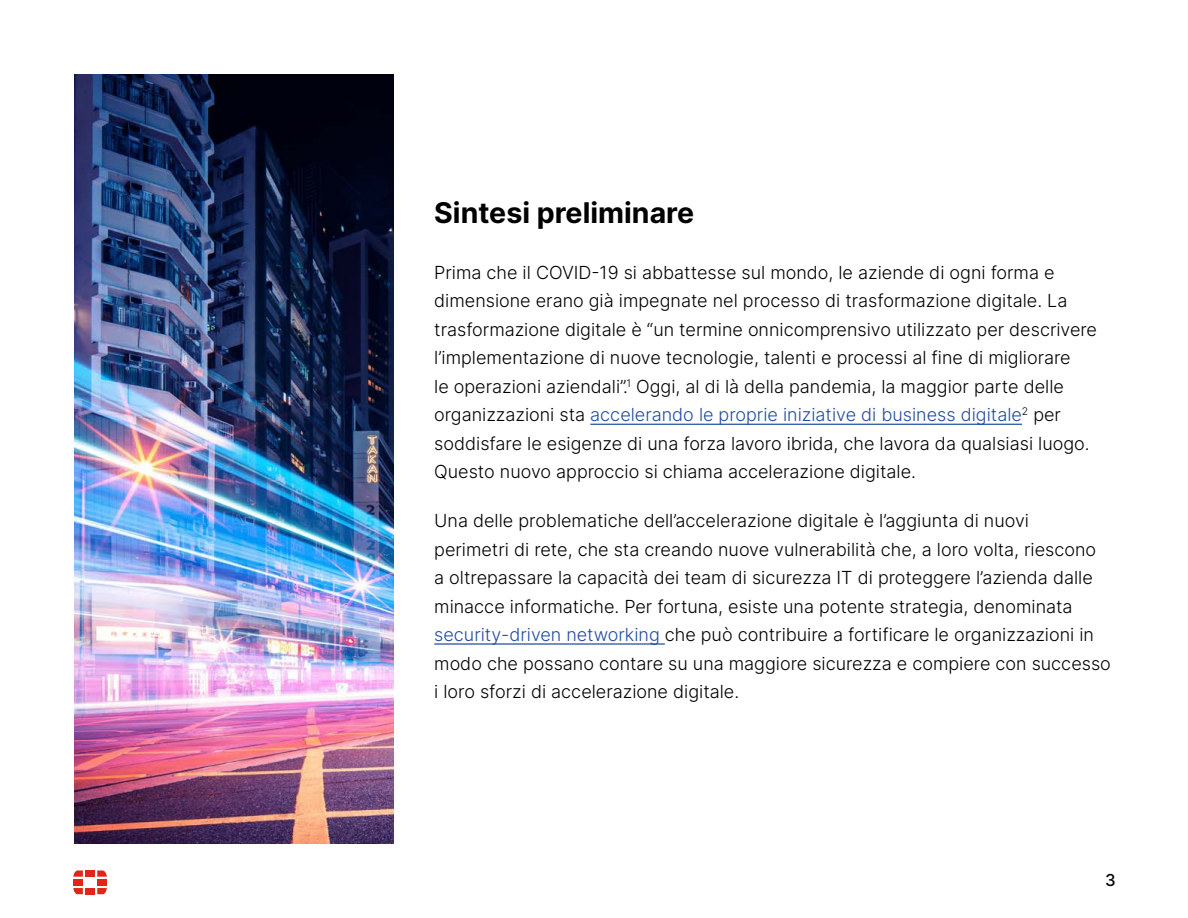
<style>
.page{position:relative;width:1188px;height:918px;background:#fff}
.page>*{position:absolute;margin:0;border:0;box-sizing:border-box;transform-origin:0 0}
.Section_Headers{font:28.5px "Inter";color:#000}
.Body_Copy{font:300 18px/28.5px "Inter";color:#000}
.t1{font:16.5px "Inter";color:#000}
.s1{color:#214ba0}
</style>
<div class="page">
<div style="left:73px;top:879px;width:10px;height:6px;background:#e1251b"></div>
<div style="left:85px;top:870px;width:10px;height:7px;background:#e1251b"></div>
<div style="left:85px;top:888px;width:10px;height:6px;background:#e1251b"></div>
<div style="left:97px;top:879px;width:10px;height:6px;background:#e1251b"></div>
<svg style="left:73px;top:870px;width:10px;height:7px"></svg>
<svg style="left:73px;top:888px;width:10px;height:6px"></svg>
<svg style="left:97px;top:870px;width:10px;height:7px"></svg>
<svg style="left:97px;top:888px;width:10px;height:6px"></svg>
<hr style="left:590px;top:424px;width:432px;height:1px;background:#214ba0">
<hr style="left:434px;top:643px;width:231px;height:2px;background:#214ba0">
<img style="left:74px;top:74px;width:320px;height:770px">
<p class="Section_Headers" style="left:434px;top:192px;width:261px">Sintesi preliminare</p>
<p class="Body_Copy" style="left:434px;top:258px;width:664px">Prima che il COVID-19 si abbattesse sul mondo, le aziende di ogni forma e dimensione erano già impegnate nel processo di trasformazione digitale. La trasformazione digitale è “un termine onnicomprensivo utilizzato per descrivere l’implementazione di nuove tecnologie, talenti e processi al fine di migliorare<br>le operazioni aziendali”.<sup>1</sup> Oggi, al di là della pandemia, la maggior parte delle organizzazioni sta <span class="s1">accelerando le proprie iniziative di business digitale</span><sup>2</sup> per soddisfare le esigenze di una forza lavoro ibrida, che lavora da qualsiasi luogo.<br>Questo nuovo approccio si chiama accelerazione digitale.</p>
<p class="Body_Copy" style="left:434px;top:506px;width:678px">Una delle problematiche dell’accelerazione digitale è l’aggiunta di nuovi<br>perimetri di rete, che sta creando nuove vulnerabilità che, a loro volta, riescono<br>a oltrepassare la capacità dei team di sicurezza IT di proteggere l’azienda dalle minacce informatiche. Per fortuna, esiste una potente strategia, denominata <span class="s1">security-driven networking</span> che può contribuire a fortificare le organizzazioni in modo che possano contare su una maggiore sicurezza e compiere con successo i loro sforzi di accelerazione digitale.</p>
<p class="t1" style="left:1105px;top:868px;width:12px">3</p>
</div>
